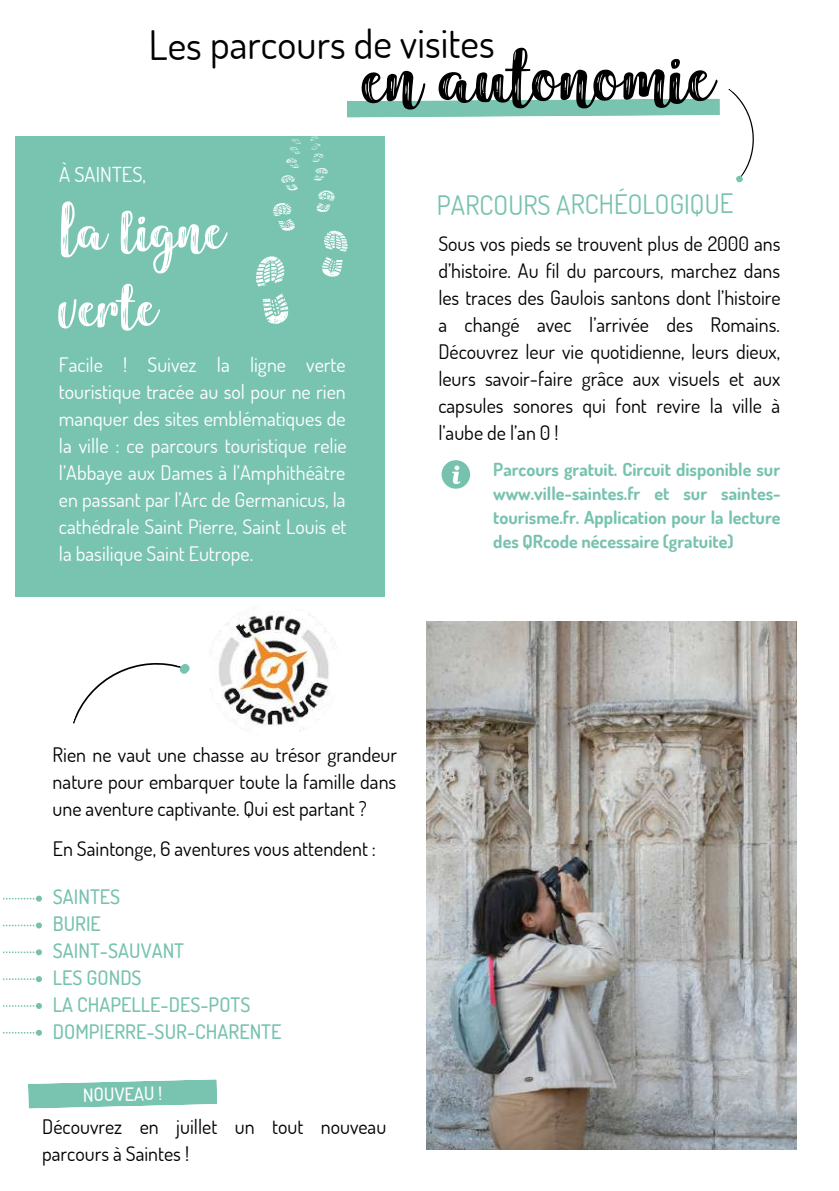
<style>
.page{position:relative;width:839px;height:1191px;background:#fff}
.page>*{position:absolute;margin:0;border:0;box-sizing:border-box;transform-origin:0 0}
.t1{font:70.8px "Harmonious Calendar";color:#000}
.t2{font:54.8px/76.8px "Harmonious Calendar";color:#fff}
.t3{font:40.6px "Dosis";letter-spacing:-.01em;color:#000}
.t4{font:26.8px "Dosis";letter-spacing:-.01em;color:#77c2af}
.t5{font:20.6px "Dosis";letter-spacing:-.01em;color:#fff}
.t6{font:20px/27px "Dosis";color:#000;text-align:justify}
.t7{font:20px/27px "Dosis";color:#fff;text-align:justify}
.t8{font:500 20px/27px "Dosis";color:#77c2af}
.t9{font:500 18.4px "Dosis";color:#fff}
.t10{font:700 18px/24px "Dosis";color:#77c2af;text-align:justify}
.s1{color:#79c4b1}
</style>
<div class="page">
<svg style="left:441px;top:460px;width:29px;height:29px"></svg>
<img style="left:209px;top:606px;width:128px;height:126px">
<svg style="left:73px;top:663px;width:117px;height:61px"></svg>
<svg style="left:28px;top:1079px;width:189px;height:30px"></svg>
<svg style="left:3px;top:895px;width:39px;height:7px"></svg>
<svg style="left:3px;top:922px;width:39px;height:7px"></svg>
<svg style="left:3px;top:949px;width:39px;height:7px"></svg>
<svg style="left:3px;top:976px;width:39px;height:7px"></svg>
<svg style="left:3px;top:1003px;width:39px;height:6px"></svg>
<svg style="left:3px;top:1029px;width:39px;height:7px"></svg>
<div style="left:15px;top:136px;width:370px;height:461px;background:#79c4b1"></div>
<svg style="left:256px;top:89px;width:498px;height:235px"></svg>
<img style="left:427px;top:621px;width:369px;height:528px">
<h3 class="t3" style="left:149px;top:17px;width:348px">Les parcours de visites</h3>
<h1 class="t1" style="left:363px;top:41px;width:353px">en autonomie</h1>
<p class="t5" style="left:59px;top:161px;width:89px">À SAINTES,</p>
<h2 class="t2" style="left:59px;top:191px;width:168px">La ligne verte</h2>
<p class="t7" style="left:59px;top:350px;width:289px">Facile ! Suivez la ligne verte touristique tracée au sol pour ne rien manquer des sites emblématiques de la ville : ce parcours touristique relie l’Abbaye aux Dames à l’Amphithéâtre en passant par l’Arc de Germanicus, la cathédrale Saint Pierre, Saint Louis et la basilique Saint Eutrope.</p>
<h3 class="t4" style="left:437px;top:187px;width:298px">PARCOURS ARCHÉOLOGIQUE</h3>
<p class="t6" style="left:438px;top:229px;width:344px">Sous vos pieds se trouvent plus de 2000 ans d’histoire. Au fil du parcours, marchez dans les traces des Gaulois santons dont l’histoire a changé avec l’arrivée des Romains.<br>Découvrez leur vie quotidienne, leurs dieux, leurs savoir-faire grâce aux visuels et aux capsules sonores qui font revire la ville à l’aube de l’an 0 !</p>
<p class="t10" style="left:493px;top:457px;width:289px"><span class="s1">Par</span>cours gratuit. Circuit disponible sur www.ville-saintes.fr et sur saintes&shy;tourisme.fr. Application pour la lecture des QRcode nécessaire (gratuite)</p>
<p class="t6" style="left:53px;top:741px;width:346px">Rien ne vaut une chasse au trésor grandeur nature pour embarquer toute la famille dans une aventure captivante. Qui est partant ?</p>
<p class="t6" style="left:53px;top:835px;width:324px">En Saintonge, 6 aventures vous attendent :</p>
<p class="t8" style="left:53px;top:883px;width:230px">SAINTES<br>BURIE<br>SAINT-SAUVANT<br>LES GONDS<br>LA CHAPELLE-DES-POTS<br>DOMPIERRE-SUR-CHARENTE</p>
<p class="t9" style="left:83px;top:1083px;width:80px;rotate:-1deg">NOUVEAU !</p>
<p class="t6" style="left:42px;top:1112px;width:345px">Découvrez en juillet un tout nouveau parcours à Saintes !</p>
</div>
